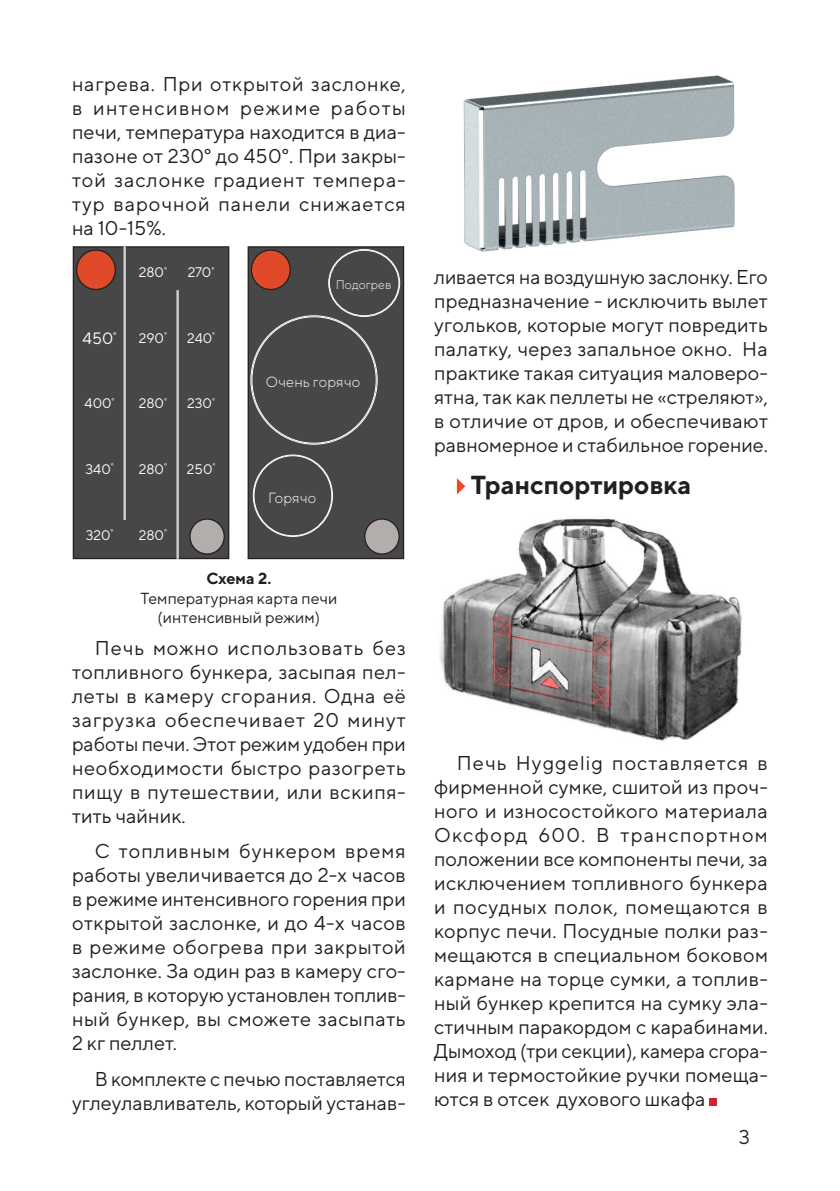
<style>
.page{position:relative;width:840px;height:1191px;background:#fff}
.page>*{position:absolute;margin:0;border:0;box-sizing:border-box;transform-origin:0 0}
.Заголовок_по_колонка{font:700 26px "TT Norms";color:#231f20}
.Базовый_по_колонкам{font:20px/24px "TT Norms";letter-spacing:.005em;color:#231f20;text-align:justify}
.t1{font:16.4px "TT Norms";color:#fff}
.t2{font:16px "TT Norms";color:#231f20}
.t3{font:700 16px "TT Norms";color:#231f20}
.t4{font:300 14.8px "TT Norms";color:#fff}
.t5{font:13.8px "TT Norms";color:#fff}
.t6{font:300 12.2px "TT Norms";color:#fff}
</style>
<div class="page">
<svg style="left:456px;top:478px;width:9px;height:16px"></svg>
<div style="left:709px;top:1098px;width:7px;height:8px;background:#d1232a"></div>
<div style="left:248px;top:247px;width:155px;height:311px;background:#474747"></div>
<div style="left:247px;top:246px;width:157px;height:313px;border:1px solid #231f20"></div>
<div style="left:251px;top:250px;width:39px;height:39px;background:#e04a29;border-radius:50%"></div>
<div style="left:251px;top:249px;width:39px;height:41px;border:1px solid #231f20;border-radius:50%"></div>
<div style="left:364px;top:519px;width:35px;height:35px;background:#b3adab;border-radius:50%"></div>
<div style="left:364px;top:518px;width:35px;height:36px;border:1px solid #231f20;border-radius:50%"></div>
<div style="left:329px;top:250px;width:70px;height:66px;border:1px solid #fff;border-radius:50%"></div>
<div style="left:254px;top:456px;width:77px;height:80px;border:1px solid #fff;border-radius:50%"></div>
<div style="left:73px;top:247px;width:155px;height:311px;background:#474747"></div>
<div style="left:73px;top:246px;width:156px;height:313px;border:1px solid #231f20"></div>
<div style="left:76px;top:250px;width:39px;height:39px;background:#e04a29;border-radius:50%"></div>
<div style="left:76px;top:249px;width:40px;height:41px;border:1px solid #231f20;border-radius:50%"></div>
<div style="left:190px;top:519px;width:34px;height:35px;background:#b3adab;border-radius:50%"></div>
<div style="left:189px;top:518px;width:36px;height:36px;border:1px solid #231f20;border-radius:50%"></div>
<hr style="left:178px;top:290px;width:1px;height:269px;background:#fff">
<hr style="left:177px;top:290px;width:1px;height:269px;background:#fff">
<hr style="left:125px;top:246px;width:1px;height:274px;background:#fff">
<hr style="left:124px;top:246px;width:1px;height:274px;background:#fff">
<img style="left:463px;top:75px;width:271px;height:177px">
<img style="left:439px;top:518px;width:303px;height:224px">
<p class="Базовый_по_колонкам" style="left:72px;top:72px;width:335px">нагрева. При открытой заслонке, в интенсивном режиме работы печи, температура находится в диа&shy;пазоне от 230° до 450°. При закры&shy;той заслонке градиент темпера&shy;тур варочной панели снижается на 10-15%.</p>
<p class="t5" style="left:139px;top:264px;width:30px">280<sup>°</sup></p>
<p class="t5" style="left:188px;top:264px;width:28px">270<sup>°</sup></p>
<p class="t6" style="left:335px;top:277px;width:57px">Подогрев</p>
<p class="t1" style="left:82px;top:328px;width:36px">450<sup>°</sup></p>
<p class="t5" style="left:139px;top:330px;width:30px">290<sup>°</sup></p>
<p class="t5" style="left:187px;top:330px;width:30px">240<sup>°</sup></p>
<p class="t4" style="left:266px;top:373px;width:96px">Очень горячо</p>
<p class="t5" style="left:84px;top:395px;width:31px">400<sup>°</sup></p>
<p class="t5" style="left:139px;top:395px;width:30px">280<sup>°</sup></p>
<p class="t5" style="left:187px;top:395px;width:29px">230<sup>°</sup></p>
<p class="t5" style="left:85px;top:461px;width:30px">340<sup>°</sup></p>
<p class="t5" style="left:139px;top:461px;width:30px">280<sup>°</sup></p>
<p class="t5" style="left:187px;top:461px;width:30px">250<sup>°</sup></p>
<p class="t4" style="left:268px;top:488px;width:50px">Горячо</p>
<p class="t5" style="left:86px;top:526px;width:29px">320<sup>°</sup></p>
<p class="t5" style="left:139px;top:526px;width:30px">280<sup>°</sup></p>
<p class="t3" style="left:206px;top:568px;width:66px">Схема 2.</p>
<p class="t2" style="left:140px;top:588px;width:198px">Температурная карта печи</p>
<p class="t2" style="left:157px;top:607px;width:164px">(интенсивный режим)</p>
<p class="Базовый_по_колонкам" style="left:72px;top:635px;width:335px;text-indent:23px">Печь можно использовать без топливного бункера, засыпая пел&shy;леты в камеру сгорания. Одна её загрузка обеспечивает 20 минут работы печи. Этот режим удобен при необходимости быстро разогреть пищу в путешествии, или вскипя&shy;тить чайник.</p>
<p class="Базовый_по_колонкам" style="left:72px;top:838px;width:335px;text-indent:23px">С топливным бункером время работы увеличивается до 2-х часов в режиме интенсивного горения при открытой заслонке, и до 4-х часов в режиме обогрева при закрытой заслонке. За один раз в камеру сго&shy;рания, в которую установлен топлив&shy;ный бункер, вы сможете засыпать 2 кг пеллет.</p>
<p class="Базовый_по_колонкам" style="left:72px;top:1066px;width:335px;text-align:right">В комплекте с печью поставляется углеулавливатель, который устанав-</p>
<p class="Базовый_по_колонкам" style="left:434px;top:264px;width:335px">ливается на воздушную заслонку. Его предназначение - исключить вылет угольков, которые могут повредить палатку, через запальное окно. На практике такая ситуация маловеро&shy;ятна, так как пеллеты не «стреляют», в отличие от дров, и обеспечивают равномерное и стабильное горение.</p>
<p class="Заголовок_по_колонка" style="left:470px;top:469px;width:222px">Транспортировка</p>
<p class="Базовый_по_колонкам" style="left:434px;top:750px;width:335px;text-indent:23px">Печь Hyggelig поставляется в фирменной сумке, сшитой из проч&shy;ного и износостойкого материала Оксфорд 600. В транспортном положении все компоненты печи, за исключением топливного бункера и посудных полок, помещаются в корпус печи. Посудные полки раз&shy;мещаются в специальном боковом кармане на торце сумки, а топлив&shy;ный бункер крепится на сумку эла&shy;стичным паракордом с карабинами.<br>Дымоход (три секции), камера сгора&shy;ния и термостойкие ручки помеща&shy;ются в отсек духового шкафа</p>
<p class="Базовый_по_колонкам" style="left:738px;top:1124px;width:13px">3</p>
</div>
